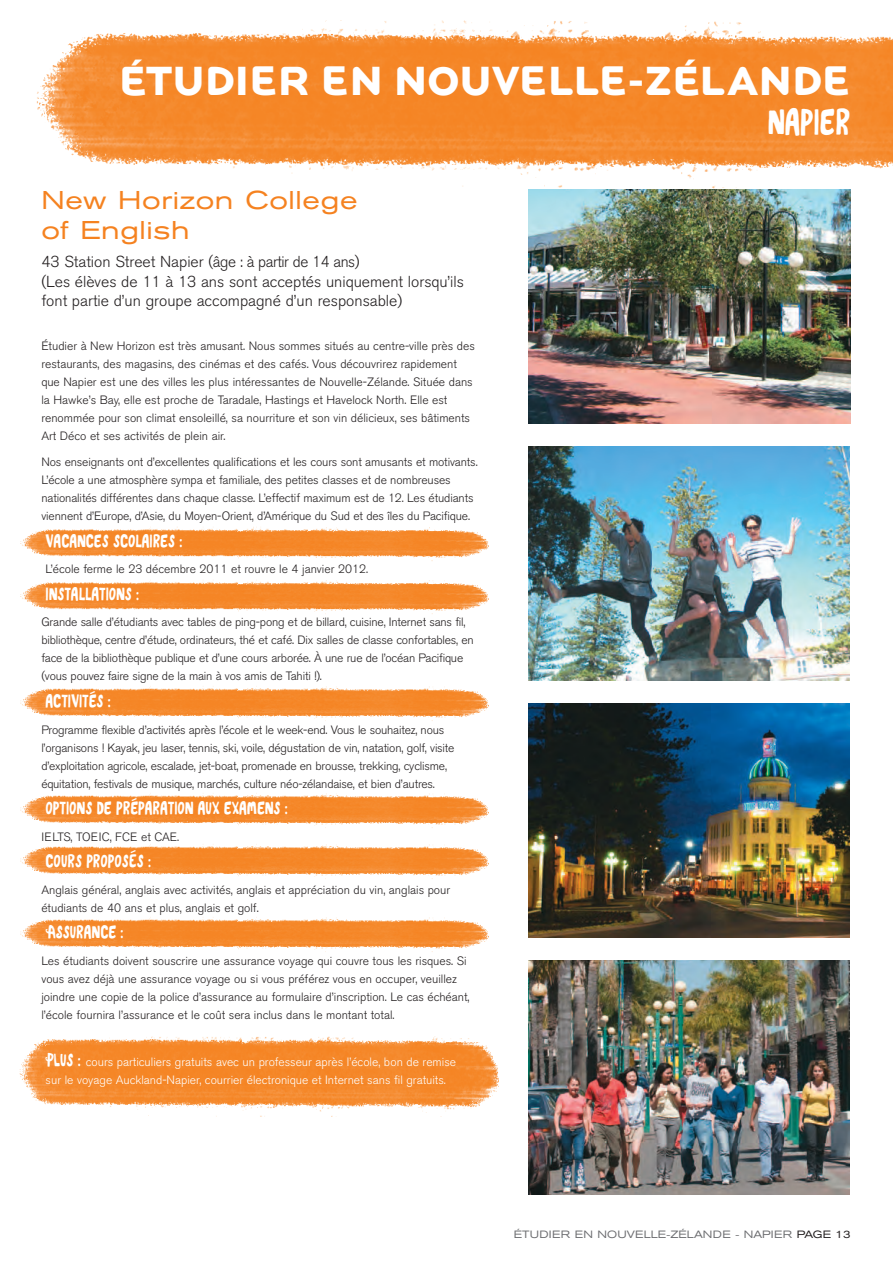
<style>
.page{position:relative;width:893px;height:1263px;background:#fff}
.page>*{position:absolute;margin:0;border:0;box-sizing:border-box;transform-origin:0 0}
.t1{font:45px "Fresh Take";color:#fff}
.t2{font:42px "Fresh Take";color:#fff}
.t3{font:36px "airnzhand";color:#fff}
.t4{font:expanded 25.5px/30.6px "Akzidenz Grotesk BE";letter-spacing:.025em;color:#f58220}
.t5{font:18px "airnzhand";color:#fff}
.t6{font:300 15.75px/19.5px "Akzidenz Grotesk BE";color:#231f20}
.t7{font:300 12px/18px "Akzidenz Grotesk BE";letter-spacing:-.01em;color:#231f20}
.t8{font:300 12px/18px "Akzidenz Grotesk BE";color:#fff}
.t9{font:expanded 10.5px "Akzidenz Grotesk BE";letter-spacing:.02em;color:#6c6d70}
.t10{font:expanded 10.5px "Akzidenz Grotesk BE";letter-spacing:-.01em;color:#231f20}
.s1{font-family:"airnzhand";font-weight:400;font-size:18px;color:#fff}
.s2{font-family:"airnzhand";font-weight:400;font-size:18px}
</style>
<div class="page">
<img style="left:36px;top:20px;width:857px;height:177px">
<img style="left:20px;top:917px;width:469px;height:35px">
<img style="left:20px;top:526px;width:469px;height:35px">
<img style="left:20px;top:580px;width:469px;height:34px">
<img style="left:20px;top:686px;width:469px;height:35px">
<img style="left:20px;top:793px;width:469px;height:35px">
<img style="left:20px;top:844px;width:469px;height:35px">
<img style="left:529px;top:190px;width:321px;height:234px">
<img style="left:528px;top:446px;width:321px;height:234px">
<img style="left:528px;top:703px;width:321px;height:234px">
<img style="left:528px;top:960px;width:321px;height:234px">
<img style="left:19px;top:1036px;width:480px;height:80px">
<svg style="left:90px;top:691px;width:5px;height:3px"></svg>
<svg style="left:131px;top:798px;width:6px;height:3px"></svg>
<svg style="left:130px;top:850px;width:6px;height:3px"></svg>
<h2 class="t2" style="left:119px;top:56px;width:733px">ÉTUDIER EN NOUVELLE-ZÉLANDE</h2>
<h3 class="t3" style="left:767px;top:106px;width:32px">NAPIER</h3>
<h1 class="t1" style="left:278px;top:55px;width:62px">STUD</h1>
<h1 class="t1" style="left:401px;top:55px;width:287px">Y IN NEW ZEALAND</h1>
<h3 class="t4" style="left:41px;top:185px;width:318px">New Horizon College of English</h3>
<h3 class="t6" style="left:41px;top:253px;width:424px">43 Station Street Napier (âge : à partir de 14 ans)<br>(Les élèves de 11 à 13 ans sont acceptés uniquement lorsqu’ils font partie d’un groupe accompagné d’un responsable)</h3>
<p class="t7" style="left:41px;top:337px;width:435px">Étudier à New Horizon est très amusant. Nous sommes situés au centre-ville près des restaurants, des magasins, des cinémas et des cafés. Vous découvrirez rapidement que Napier est une des villes les plus intéressantes de Nouvelle-Zélande. Située dans la Hawke’s Bay, elle est proche de Taradale, Hastings et Havelock North. Elle est renommée pour son climat ensoleillé, sa nourriture et son vin délicieux, ses bâtiments Art Déco et ses activités de plein air.</p>
<p class="t7" style="left:41px;top:453px;width:438px">Nos enseignants ont d’excellentes qualifications et les cours sont amusants et motivants.<br>L’école a une atmosphère sympa et familiale, des petites classes et de nombreuses nationalités différentes dans chaque classe. L’effectif maximum est de 12. Les étudiants viennent d’Europe, d’Asie, du Moyen-Orient, d’Amérique du Sud et des îles du Pacifique.</p>
<h3 class="t5" style="left:46px;top:533px;width:138px">VACANCES SCOLAIRES :</h3>
<p class="t7" style="left:46px;top:560px;width:324px">L’école ferme le 23 décembre 2011 et rouvre le 4 janvier 2012.</p>
<h3 class="t5" style="left:46px;top:586px;width:95px">INSTALLATIONS :</h3>
<p class="t7" style="left:41px;top:613px;width:434px">Grande salle d’étudiants avec tables de ping-pong et de billard, cuisine, Internet sans fil, bibliothèque, centre d’étude, ordinateurs, thé et café. Dix salles de classe confortables, en face de la bibliothèque publique et d’une cours arborée. À une rue de l’océan Pacifique (vous pouvez faire signe de la main à vos amis de Tahiti !).</p>
<h3 class="t5" style="left:46px;top:693px;width:67px">ACTIVITES :</h3>
<p class="t7" style="left:41px;top:721px;width:415px">Programme flexible d’activités après l’école et le week-end. Vous le souhaitez, nous l’organisons ! Kayak, jeu laser, tennis, ski, voile, dégustation de vin, natation, golf, visite d’exploitation agricole, escalade, jet-boat, promenade en brousse, trekking, cyclisme, équitation, festivals de musique, marchés, culture néo-zélandaise, et bien d’autres.</p>
<h3 class="t5" style="left:46px;top:800px;width:244px">OPTIONS DE PREPARATION AUX EXAMENS :</h3>
<p class="t7" style="left:41px;top:828px;width:139px">IELTS, TOEIC, FCE et CAE.</p>
<h3 class="t5" style="left:46px;top:853px;width:107px">COURS PROPOSES :</h3>
<p class="t7" style="left:41px;top:881px;width:410px">Anglais général, anglais avec activités, anglais et appréciation du vin, anglais pour étudiants de 40 ans et plus, anglais et golf.<span class="s1">UC</span></p>
<h3 class="t5" style="left:46px;top:924px;width:79px">ASSURANCE :</h3>
<p class="t7" style="left:41px;top:952px;width:430px">Les étudiants doivent souscrire une assurance voyage qui couvre tous les risques. Si vous avez déjà une assurance voyage ou si vous préférez vous en occuper, veuillez joindre une copie de la police d’assurance au formulaire d’inscription. Le cas échéant, l’école fournira l’assurance et le coût sera inclus dans le montant total.</p>
<p class="t8" style="left:46px;top:1053px;width:412px"><span class="s2">PLUS :</span> cours particuliers gratuits avec un professeur après l’école, bon de remise sur le voyage Auckland-Napier, courrier électronique et Internet sans fil gratuits.</p>
<p class="t9" style="left:514px;top:1228px;width:236px">ÉTUDIER EN NOUVELLE-ZÉLANDE - napier</p>
<p class="t10" style="left:797px;top:1228px;width:55px">PAGE 13</p>
</div>
